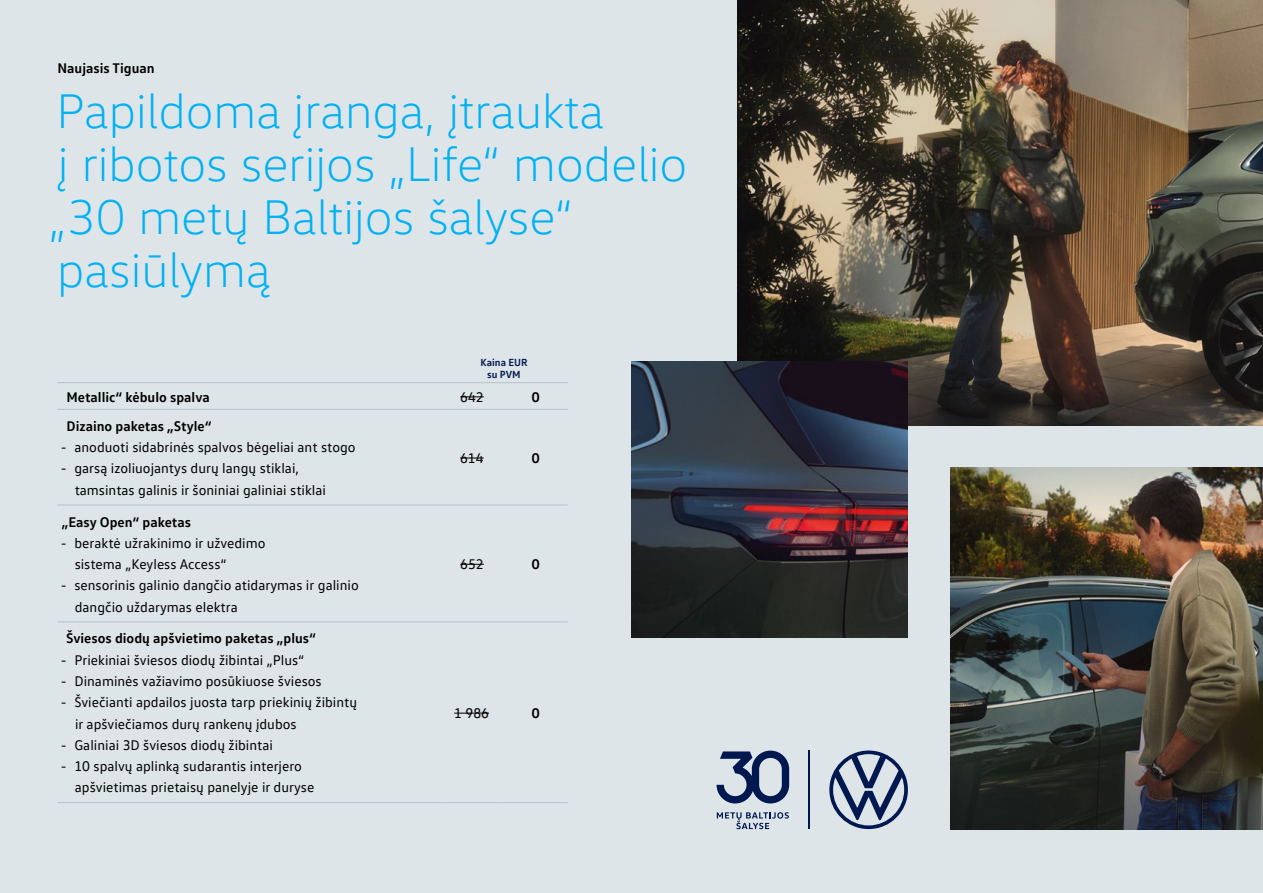
<style>
.page{position:relative;width:1263px;height:893px;background:#dee5e9}
.page>*{position:absolute;margin:0;border:0;box-sizing:border-box;transform-origin:0 0}
.Virsraksts_L{font:300 49.5px/53.1px "VW Head";color:#00b1f3}
.pamats_5mm{font:14.25px/21.3px "VW Text";color:#000}
.pamats_5mm-2{font:700 14.25px "VW Text";color:#000}
.Virsraksts_M{font:700 14.25px "VW Text";color:#000}
.t1{font:700 10.5px/12px "VW Text";color:#001850;text-align:center}
</style>
<div class="page">
<img style="left:738px;top:0;width:525px;height:425px">
<img style="left:631px;top:361px;width:277px;height:277px">
<img style="left:950px;top:468px;width:313px;height:361px">
<svg style="left:717px;top:812px;width:72px;height:17px"></svg>
<svg style="left:716px;top:751px;width:73px;height:52px"></svg>
<hr style="left:808px;top:750px;width:2px;height:79px;background:#001850">
<svg style="left:829px;top:750px;width:79px;height:79px"></svg>
<hr style="left:57px;top:382px;width:383px;height:1px;background:#b4c1c7">
<hr style="left:57px;top:409px;width:383px;height:1px;background:#b4c1c7">
<hr style="left:57px;top:505px;width:383px;height:1px;background:#b4c1c7">
<hr style="left:57px;top:622px;width:383px;height:1px;background:#b4c1c7">
<hr style="left:57px;top:802px;width:383px;height:1px;background:#b4c1c7">
<hr style="left:440px;top:382px;width:64px;height:1px;background:#b4c1c7">
<hr style="left:504px;top:382px;width:64px;height:1px;background:#b4c1c7">
<hr style="left:440px;top:409px;width:64px;height:1px;background:#b4c1c7">
<hr style="left:504px;top:409px;width:64px;height:1px;background:#b4c1c7">
<hr style="left:440px;top:505px;width:64px;height:1px;background:#b4c1c7">
<hr style="left:504px;top:505px;width:64px;height:1px;background:#b4c1c7">
<hr style="left:440px;top:622px;width:64px;height:1px;background:#b4c1c7">
<hr style="left:504px;top:622px;width:64px;height:1px;background:#b4c1c7">
<hr style="left:440px;top:802px;width:64px;height:1px;background:#b4c1c7">
<hr style="left:504px;top:802px;width:64px;height:1px;background:#b4c1c7">
<svg style="left:460px;top:396px;width:24px;height:1px"></svg>
<svg style="left:460px;top:457px;width:24px;height:1px"></svg>
<svg style="left:460px;top:564px;width:24px;height:1px"></svg>
<hr style="left:454px;top:713px;width:35px;height:1px;background:#000">
<p class="Virsraksts_M" style="left:57px;top:59px;width:99px">Naujasis Tiguan</p>
<p class="Virsraksts_L" style="left:49px;top:84px;width:640px">Papildoma įranga, įtraukta<br>į ribotos serijos „Life“ modelio „30 metų Baltijos šalyse“ pasiūlymą</p>
<p class="t1" style="left:480px;top:356px;width:49px">Kaina EUR su PVM</p>
<p class="pamats_5mm-2" style="left:67px;top:387px;width:145px">Metallic“ kėbulo spalva</p>
<p class="pamats_5mm" style="left:460px;top:386px;width:25px">642</p>
<p class="pamats_5mm-2" style="left:532px;top:387px;width:9px">0</p>
<p class="pamats_5mm-2" style="left:67px;top:417px;width:147px">Dizaino paketas „Style“</p>
<p class="pamats_5mm" style="left:61px;top:436px;width:296px">- anoduoti sidabrinės spalvos bėgeliai ant stogo</p>
<p class="pamats_5mm" style="left:75px;top:457px;width:253px;text-indent:-14px">- garsą izoliuojantys durų langų stiklai, tamsintas galinis ir šoniniai galiniai stiklai</p>
<p class="pamats_5mm" style="left:460px;top:447px;width:25px">614</p>
<p class="pamats_5mm-2" style="left:532px;top:448px;width:9px">0</p>
<p class="pamats_5mm-2" style="left:62px;top:512px;width:131px">„Easy Open“ paketas</p>
<p class="pamats_5mm" style="left:75px;top:532px;width:192px;text-indent:-14px">- beraktė užrakinimo ir užvedimo sistema „Keyless Access“</p>
<p class="pamats_5mm" style="left:75px;top:574px;width:285px;text-indent:-14px">- sensorinis galinio dangčio atidarymas ir galinio dangčio uždarymas elektra</p>
<p class="pamats_5mm-2" style="left:66px;top:629px;width:251px">Šviesos diodų apšvietimo paketas „plus“</p>
<p class="pamats_5mm" style="left:61px;top:649px;width:245px">- Priekiniai šviesos diodų žibintai „Plus“</p>
<p class="pamats_5mm" style="left:61px;top:670px;width:262px">- Dinaminės važiavimo posūkiuose šviesos</p>
<p class="pamats_5mm" style="left:75px;top:691px;width:284px;text-indent:-14px">- Šviečianti apdailos juosta tarp priekinių žibintų ir apšviečiamos durų rankenų įdubos</p>
<p class="pamats_5mm" style="left:61px;top:734px;width:213px">- Galiniai 3D šviesos diodų žibintai</p>
<p class="pamats_5mm" style="left:75px;top:755px;width:241px;text-indent:-14px">- 10 spalvų aplinką sudarantis interjero apšvietimas prietaisų panelyje ir duryse</p>
<p class="pamats_5mm" style="left:460px;top:553px;width:25px">652</p>
<p class="pamats_5mm-2" style="left:532px;top:555px;width:9px">0</p>
<p class="pamats_5mm" style="left:454px;top:702px;width:36px">1 986</p>
<p class="pamats_5mm-2" style="left:532px;top:704px;width:9px">0</p>
</div>
